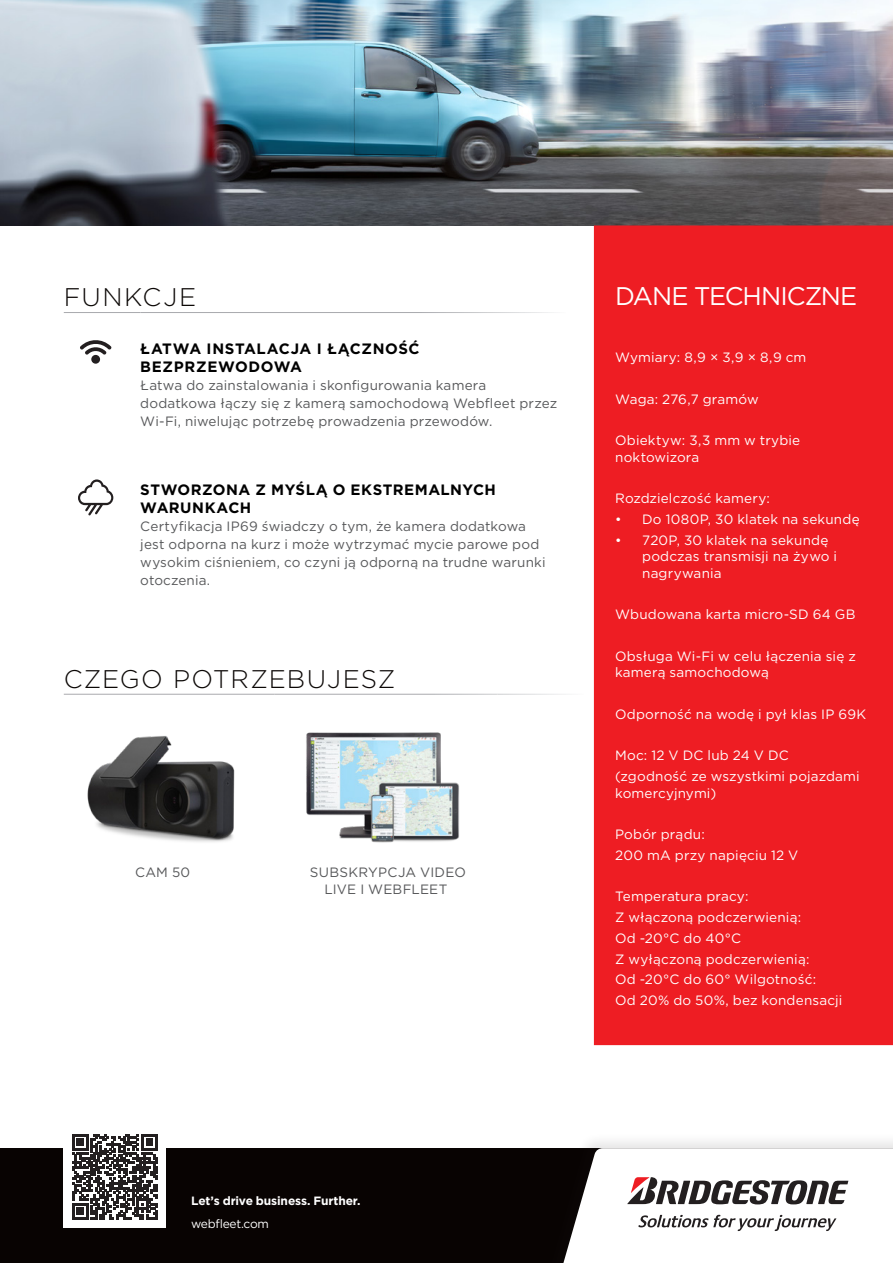
<style>
.page{position:relative;width:893px;height:1263px;background:#fff}
.page>*{position:absolute;margin:0;border:0;box-sizing:border-box;transform-origin:0 0}
.t1{font:300 25.5px "Gotham";letter-spacing:.045em;color:#0c0806}
.t2{font:25.5px "Gotham";letter-spacing:-.04em;color:#fff}
.t3{font:700 15px/18px "Gotham";letter-spacing:.035em;color:#000}
.t4{font:13.5px/20.7px "Gotham";letter-spacing:.015em;color:#fff}
.t5{font:13.5px/18px "Gotham";letter-spacing:.01em;color:#57585a}
.t6{font:700 12px "Gotham";letter-spacing:-.01em;color:#fff}
.t7{font:12px "Gotham";letter-spacing:-.02em;color:#fff}
</style>
<div class="page">
<div style="left:0;top:1148px;width:893px;height:115px;background:#080302"></div>
<div style="left:540px;top:1132px;width:353px;height:131px;background:#231f20;opacity:.12"></div>
<svg style="left:557px;top:1148px;width:336px;height:115px;background:#d7d5d5"></svg>
<img style="left:0;top:0;width:893px;height:225px">
<div style="left:64px;top:1125px;width:102px;height:103px;background:#fff"></div>
<svg style="left:72px;top:1134px;width:85px;height:85px"></svg>
<img style="left:87px;top:736px;width:148px;height:106px">
<img style="left:306px;top:732px;width:154px;height:111px">
<svg style="left:80px;top:340px;width:31px;height:15px"></svg>
<div style="left:91px;top:355px;width:9px;height:9px;background:#231f20;border-radius:50%"></div>
<svg style="left:78px;top:479px;width:35px;height:37px"></svg>
<div style="left:594px;top:225px;width:299px;height:820px;background:#ee1d23"></div>
<h1 class="t1" style="left:64px;top:281px;width:134px">FUNKCJE</h1>
<p class="t3" style="left:140px;top:339px;width:281px">ŁATWA INSTALACJA I ŁĄCZNOŚĆ<br>BEZPRZEWODOWA</p>
<p class="t5" style="left:140px;top:376px;width:418px">Łatwa do zainstalowania i skonfigurowania kamera dodatkowa łączy się z kamerą samochodową Webfleet przez<br>Wi-Fi, niwelując potrzebę prowadzenia przewodów.</p>
<p class="t3" style="left:140px;top:481px;width:357px">STWORZONA Z MYŚLĄ O EKSTREMALNYCH<br>WARUNKACH</p>
<p class="t5" style="left:140px;top:517px;width:407px">Certyfikacja IP69 świadczy o tym, że kamera dodatkowa jest odporna na kurz i może wytrzymać mycie parowe pod wysokim ciśnieniem, co czyni ją odporną na trudne warunki otoczenia.</p>
<h1 class="t1" style="left:64px;top:663px;width:333px">CZEGO POTRZEBUJESZ</h1>
<p class="t5" style="left:135px;top:863px;width:57px">CAM 50</p>
<p class="t5" style="left:310px;top:864px;width:157px;line-height:16.5px;text-align:center">SUBSKRYPCJA VIDEO<br>LIVE I WEBFLEET</p>
<h1 class="t2" style="left:615px;top:280px;width:244px">DANE TECHNICZNE</h1>
<p class="t4" style="left:615px;top:347px;width:193px">Wymiary: 8,9 × 3,9 × 8,9 cm</p>
<p class="t4" style="left:615px;top:388px;width:145px">Waga: 276,7 gramów</p>
<p class="t4" style="left:615px;top:432px;width:186px;line-height:16.5px">Obiektyw: 3,3 mm w trybie noktowizora</p>
<p class="t4" style="left:615px;top:488px;width:156px">Rozdzielczość kamery:</p>
<p class="t4" style="left:615px;top:509px;width:246px">• Do 1080P, 30 klatek na sekundę</p>
<p class="t4" style="left:642px;top:531px;width:196px;line-height:16.5px;text-indent:-27px">• 720P, 30 klatek na sekundę podczas transmisji na żywo i nagrywania</p>
<p class="t4" style="left:615px;top:604px;width:242px">Wbudowana karta micro-SD 64 GB</p>
<p class="t4" style="left:615px;top:647px;width:242px;line-height:16.5px">Obsługa Wi-Fi w celu łączenia się z kamerą samochodową</p>
<p class="t4" style="left:615px;top:703px;width:253px">Odporność na wodę i pył klas IP 69K</p>
<p class="t4" style="left:615px;top:745px;width:246px">Moc: 12 V DC lub 24 V DC (zgodność ze wszystkimi pojazdami</p>
<p class="t4" style="left:615px;top:782px;width:103px">komercyjnymi)</p>
<p class="t4" style="left:615px;top:824px;width:185px">Pobór prądu:<br>200 mA przy napięciu 12 V</p>
<p class="t4" style="left:615px;top:886px;width:229px">Temperatura pracy:<br>Z włączoną podczerwienią:<br>Od -20°C do 40°C<br>Z wyłączoną podczerwienią:<br>Od -20°C do 60° Wilgotność:<br>Od 20% do 50%, bez kondensacji</p>
<p class="t6" style="left:191px;top:1192px;width:171px">Let’s drive business. Further.</p>
<p class="t7" style="left:191px;top:1216px;width:79px">webfleet.com</p>
</div>
